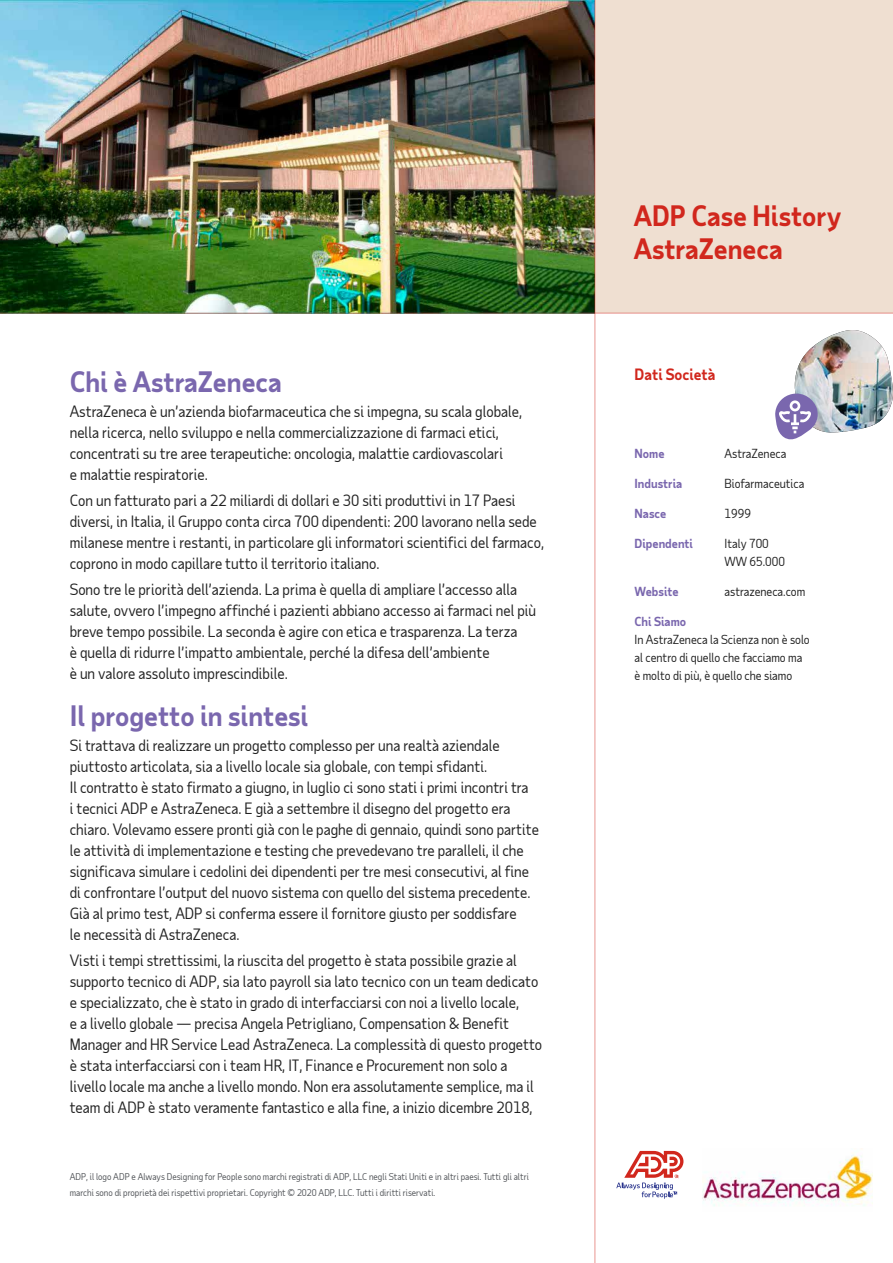
<style>
.page{position:relative;width:893px;height:1263px;background:#fff}
.page>*{position:absolute;margin:0;border:0;box-sizing:border-box;transform-origin:0 0}
.t1{font:700 27px "Taub Sans";color:#7a67ae}
.t2{font:700 27px/33px "Taub Sans";color:#d1271d}
.t3{font:15px/21px "Taub Sans";color:#222}
.t4{font:700 15px "Taub Sans";color:#d1271d}
.t5{font:12px/18px "Taub Sans";color:#222}
.t6{font:700 12px "Taub Sans";color:#7a67ae}
.t7{font:9px/15px "Taub Sans";color:#53565a}
</style>
<div class="page">
<div style="left:595px;top:0;width:298px;height:313px;background:#efdfd1"></div>
<img style="left:0;top:0;width:594px;height:313px">
<svg style="left:616px;top:1151px;width:67px;height:48px"></svg>
<img style="left:703px;top:1148px;width:169px;height:58px">
<img style="left:775px;top:330px;width:118px;height:110px">
<hr style="left:594px;top:0;width:1px;height:1263px;background:#d1271d">
<hr style="left:0;top:313px;width:893px;height:1px;background:#d1271d">
<h1 class="t1" style="left:70px;top:364px;width:214px">Chi è AstraZeneca</h1>
<p class="t3" style="left:70px;top:400px;width:454px">AstraZeneca è un’azienda biofarmaceutica che si impegna, su scala globale, nella ricerca, nello sviluppo e nella commercializzazione di farmaci etici, concentrati su tre aree terapeutiche: oncologia, malattie cardiovascolari<br>e malattie respiratorie.</p>
<p class="t3" style="left:70px;top:489px;width:476px">Con un fatturato pari a 22 miliardi di dollari e 30 siti produttivi in 17 Paesi diversi, in Italia, il Gruppo conta circa 700 dipendenti: 200 lavorano nella sede milanese mentre i restanti, in particolare gli informatori scientifici del farmaco, coprono in modo capillare tutto il territorio italiano.</p>
<p class="t3" style="left:70px;top:579px;width:468px">Sono tre le priorità dell’azienda. La prima è quella di ampliare l’accesso alla salute, ovvero l’impegno affinché i pazienti abbiano accesso ai farmaci nel più breve tempo possibile. La seconda è agire con etica e trasparenza. La terza<br>è quella di ridurre l’impatto ambientale, perché la difesa dell’ambiente<br>è un valore assoluto imprescindibile.</p>
<h1 class="t1" style="left:70px;top:698px;width:240px">Il progetto in sintesi</h1>
<p class="t3" style="left:70px;top:734px;width:471px">Si trattava di realizzare un progetto complesso per una realtà aziendale piuttosto articolata, sia a livello locale sia globale, con tempi sfidanti.<br>Il contratto è stato firmato a giugno, in luglio ci sono stati i primi incontri tra<br>i tecnici ADP e AstraZeneca. E già a settembre il disegno del progetto era chiaro. Volevamo essere pronti già con le paghe di gennaio, quindi sono partite le attività di implementazione e testing che prevedevano tre paralleli, il che significava simulare i cedolini dei dipendenti per tre mesi consecutivi, al fine di confrontare l’output del nuovo sistema con quello del sistema precedente.<br>Già al primo test, ADP si conferma essere il fornitore giusto per soddisfare<br>le necessità di AstraZeneca.</p>
<p class="t3" style="left:70px;top:950px;width:474px">Visti i tempi strettissimi, la riuscita del progetto è stata possibile grazie al supporto tecnico di ADP, sia lato payroll sia lato tecnico con un team dedicato e specializzato, che è stato in grado di interfacciarsi con noi a livello locale,<br>e a livello globale — precisa Angela Petrigliano, Compensation &amp; Benefit Manager and HR Service Lead AstraZeneca. La complessità di questo progetto è stata interfacciarsi con i team HR, IT, Finance e Procurement non solo a livello locale ma anche a livello mondo. Non era assolutamente semplice, ma il team di ADP è stato veramente fantastico e alla fine, a inizio dicembre 2018,</p>
<p class="t7" style="left:70px;top:1169px;width:461px">ADP, il logo ADP e Always Designing for People sono marchi registrati di ADP, LLC negli Stati Uniti e in altri paesi. Tutti gli altri marchi sono di proprietà dei rispettivi proprietari. Copyright © 2020 ADP, LLC. Tutti i diritti riservati.</p>
<h1 class="t2" style="left:634px;top:198px;width:209px">ADP Case History<br>AstraZeneca</h1>
<p class="t4" style="left:634px;top:364px;width:82px">Dati Società</p>
<p class="t6" style="left:634px;top:445px;width:31px">Nome</p>
<p class="t5" style="left:724px;top:444px;width:63px">AstraZeneca</p>
<p class="t6" style="left:634px;top:475px;width:49px">Industria</p>
<p class="t5" style="left:724px;top:474px;width:81px">Biofarmaceutica</p>
<p class="t6" style="left:634px;top:505px;width:33px">Nasce</p>
<p class="t5" style="left:724px;top:504px;width:28px">1999</p>
<p class="t6" style="left:634px;top:535px;width:60px">Dipendenti</p>
<p class="t5" style="left:724px;top:534px;width:62px">Italy 700<br>WW 65.000</p>
<p class="t6" style="left:634px;top:583px;width:46px">Website</p>
<p class="t5" style="left:724px;top:582px;width:82px">astrazeneca.com</p>
<p class="t6" style="left:634px;top:613px;width:53px">Chi Siamo</p>
<p class="t5" style="left:634px;top:630px;width:177px">In AstraZeneca la Scienza non è solo al centro di quello che facciamo ma è molto di più, è quello che siamo</p>
</div>
